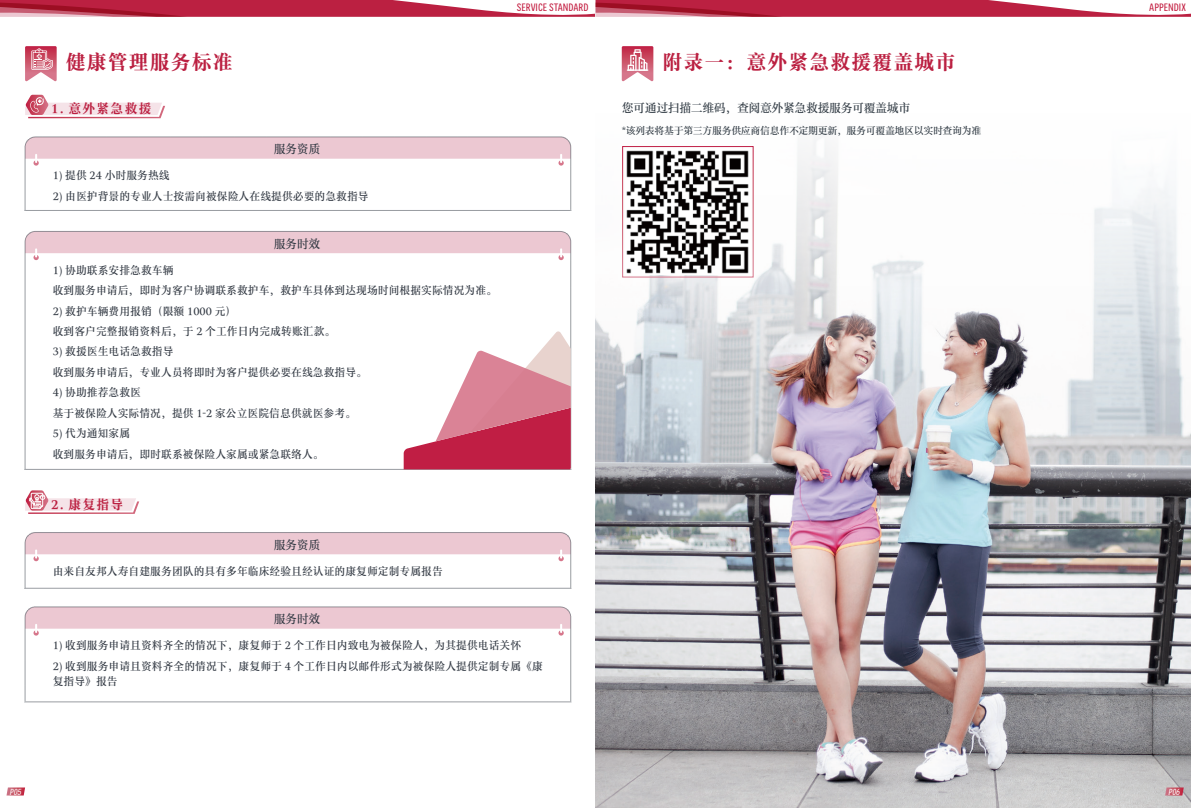
<style>
.page{position:relative;width:1191px;height:808px;background:#fff}
.page>*{position:absolute;margin:0;border:0;box-sizing:border-box;transform-origin:0 0}
.t1{font:20px "HY Xuan Song 75 J";letter-spacing:.05em;color:#bb2041}
.t2{font:13px "HY Xuan Song 75 J";letter-spacing:.1em;color:#bb2041}
.t3{font:12px "HY Xuan Song 55 J";letter-spacing:-.04em;color:#333d46}
.t4{font:12px "HY Xuan Song 55 J";letter-spacing:-.04em;color:#323943}
.t5{font:11px/20.4px "HY Xuan Song 55 J";color:#323943}
.t6{font:condensed 11px "AIA Everest";color:#c1173b}
.t7{font:10px "HY Xuan Song 55 J";letter-spacing:-.04em;color:#333d46}
.t8{font:italic condensed 9px "AIA Everest";color:#fff}
</style>
<div class="page">
<img style="left:595px;top:373px;width:596px;height:435px">
<svg style="left:595px;top:134px;width:587px;height:239px"></svg>
<svg style="left:0;top:0;width:1191px;height:17px"></svg>
<svg style="left:7px;top:787px;width:18px;height:8px"></svg>
<svg style="left:1165px;top:787px;width:18px;height:8px"></svg>
<svg style="left:25px;top:95px;width:140px;height:23px"></svg>
<svg style="left:25px;top:210px;width:546px;height:1px"></svg>
<svg style="left:25px;top:137px;width:546px;height:73px"></svg>
<svg style="left:25px;top:532px;width:546px;height:57px"></svg>
<svg style="left:25px;top:231px;width:546px;height:100px"></svg>
<svg style="left:25px;top:702px;width:546px;height:1px"></svg>
<svg style="left:25px;top:607px;width:546px;height:95px"></svg>
<svg style="left:25px;top:46px;width:32px;height:36px"></svg>
<svg style="left:25px;top:490px;width:114px;height:24px"></svg>
<svg style="left:25px;top:331px;width:546px;height:139px"></svg>
<svg style="left:622px;top:46px;width:31px;height:36px"></svg>
<img style="left:625px;top:150px;width:125px;height:124px">
<div style="left:622px;top:146px;width:131px;height:131px;border:1px solid #fff"></div>
<h1 class="t1" style="left:66px;top:49px;width:168px">健康管理服务标准</h1>
<p class="t2" style="left:51px;top:100px;width:102px">1. 意外紧急救援</p>
<p class="t4" style="left:274px;top:141px;width:48px">服务资质</p>
<p class="t5" style="left:53px;top:165px;width:118px">1) 提供 24 小时服务热线</p>
<p class="t5" style="left:53px;top:185px;width:317px">2) 由医护背景的专业人士按需向被保险人在线提供必要的急救指导</p>
<p class="t4" style="left:274px;top:235px;width:48px">服务时效</p>
<p class="t5" style="left:53px;top:259px;width:446px">1) 协助联系安排急救车辆<br>收到服务申请后，即时为客户协调联系救护车，救护车具体到达现场时间根据实际情况为准。</p>
<p class="t5" style="left:53px;top:300px;width:284px">2) 救护车辆费用报销（限额 1000 元）<br>收到客户完整报销资料后，于 2 个工作日内完成转账汇款。</p>
<p class="t5" style="left:53px;top:341px;width:316px">3) 救援医生电话急救指导<br>收到服务申请后，专业人员将即时为客户提供必要在线急救指导。</p>
<p class="t5" style="left:53px;top:382px;width:305px">4) 协助推荐急救医<br>基于被保险人实际情况，提供 1-2 家公立医院信息供就医参考。</p>
<p class="t5" style="left:53px;top:423px;width:272px">5) 代为通知家属<br>收到服务申请后，即时联系被保险人家属或紧急联络人。</p>
<p class="t2" style="left:51px;top:495px;width:74px">2. 康复指导</p>
<p class="t4" style="left:274px;top:536px;width:48px">服务资质</p>
<p class="t5" style="left:53px;top:560px;width:391px">由来自友邦人寿自建服务团队的具有多年临床经验且经认证的康复师定制专属报告</p>
<p class="t4" style="left:274px;top:611px;width:48px">服务时效</p>
<p class="t6" style="left:517px;top:1px;width:73px">SERVICE STANDARD</p>
<p class="t5" style="left:53px;top:635px;width:470px">1) 收到服务申请且资料齐全的情况下，康复师于 2 个工作日内致电为被保险人，为其提供电话关怀</p>
<p class="t5" style="left:53px;top:658px;width:491px;line-height:15.4px">2) 收到服务申请且资料齐全的情况下，康复师于 4 个工作日内以邮件形式为被保险人提供定制专属《康复指导》报告</p>
<h1 class="t1" style="left:662px;top:49px;width:294px">附录一：意外紧急救援覆盖城市</h1>
<p class="t3" style="left:622px;top:99px;width:290px">您可通过扫描二维码，查阅意外紧急救援服务可覆盖城市</p>
<p class="t7" style="left:622px;top:123px;width:361px">*该列表将基于第三方服务供应商信息作不定期更新，服务可覆盖地区以实时查询为准</p>
<p class="t6" style="left:1149px;top:1px;width:38px">APPENDIX</p>
<p class="t8" style="left:10px;top:787px;width:15px">P05</p>
<p class="t8" style="left:1168px;top:787px;width:15px">P06</p>
</div>
